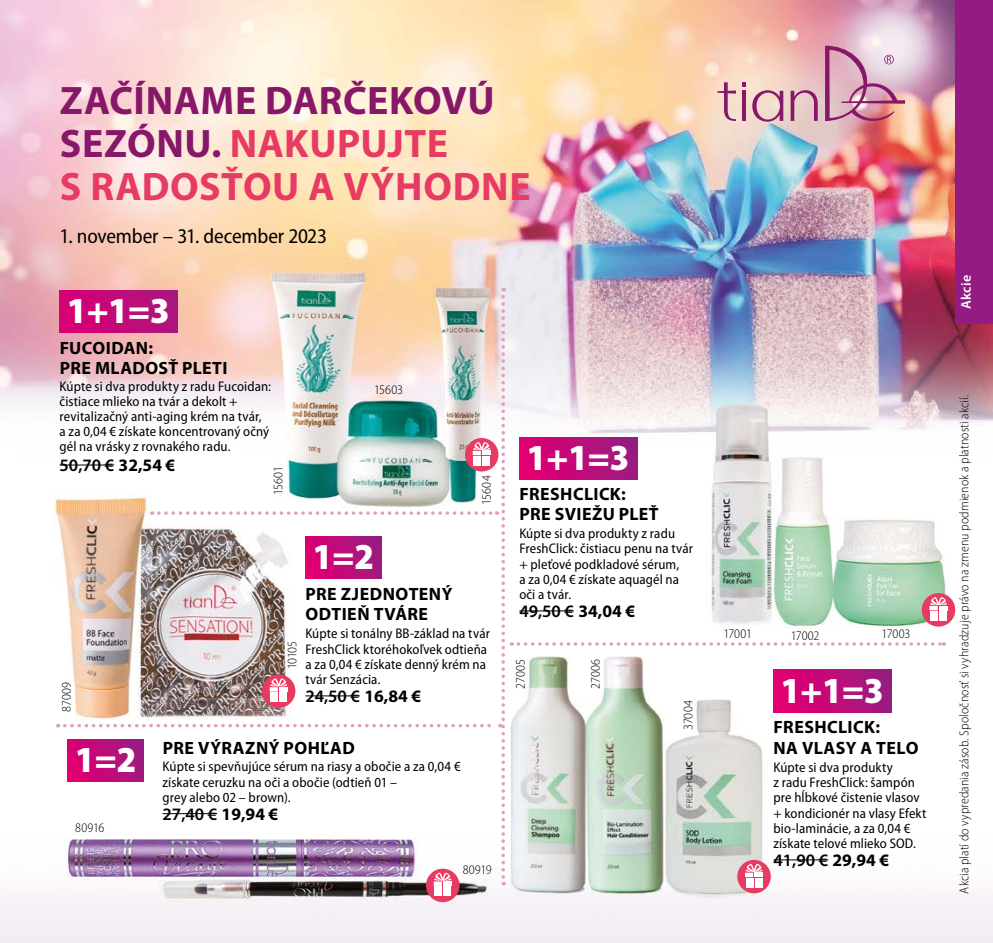
<style>
.page{position:relative;width:993px;height:943px;background:#fff}
.page>*{position:absolute;margin:0;border:0;box-sizing:border-box;transform-origin:0 0}
.t1{font:700 39.9px/43.1px "Myriad Pro";letter-spacing:.01em;color:#e83b64}
.t2{font:900 semi-condensed 36.75px "Myriad Pro";color:#fff}
.t3{font:semi-condensed 21px "Myriad Pro";letter-spacing:-.01em;color:#000}
.t4{font:700 17.85px/20.5px "Myriad Pro";letter-spacing:.025em;color:#000}
.t5{font:600 17.5px "Myriad Pro";color:#000}
.t6{font:semi-condensed 14px/15.4px "Myriad Pro";letter-spacing:.01em;color:#000}
.t7{font:600 14px "Myriad Pro";letter-spacing:.015em;color:#fff}
.t8{font:300 semi-condensed 13.12px "Myriad Pro";letter-spacing:.005em;color:#000}
.s1{color:#871769}
.s2{font-weight:700}
</style>
<div class="page">
<img style="left:0;top:0;width:992px;height:943px">
<svg style="left:717px;top:82px;width:18px;height:39px"></svg>
<svg style="left:742px;top:82px;width:4px;height:39px"></svg>
<svg style="left:790px;top:87px;width:27px;height:34px"></svg>
<svg style="left:824px;top:46px;width:80px;height:79px;background:#d39db2"></svg>
<svg style="left:752px;top:90px;width:31px;height:32px"></svg>
<hr style="left:60px;top:464px;width:54px;height:1px;background:#000">
<div style="left:60px;top:290px;width:117px;height:43px;background:linear-gradient(to right,#d80075,#a8187e)"></div>
<div style="left:519px;top:437px;width:117px;height:42px;background:linear-gradient(to right,#e60072,#981c81)"></div>
<div style="left:773px;top:670px;width:117px;height:42px;background:linear-gradient(to right,#e90071,#981c81)"></div>
<svg style="left:921px;top:593px;width:33px;height:33px"></svg>
<div style="left:930px;top:611px;width:7px;height:10px;background:#fff"></div>
<div style="left:938px;top:611px;width:8px;height:10px;background:#fff"></div>
<svg style="left:929px;top:597px;width:18px;height:13px"></svg>
<svg style="left:737px;top:859px;width:33px;height:34px"></svg>
<div style="left:745px;top:877px;width:8px;height:10px;background:#fff"></div>
<div style="left:754px;top:877px;width:8px;height:10px;background:#fff"></div>
<svg style="left:744px;top:863px;width:18px;height:14px"></svg>
<div style="left:426px;top:868px;width:33px;height:34px;background:#e83b64;border-radius:50%"></div>
<div style="left:434px;top:886px;width:8px;height:10px;background:#fff"></div>
<div style="left:443px;top:886px;width:8px;height:10px;background:#fff"></div>
<hr style="left:519px;top:610px;width:55px;height:1px;background:#000">
<hr style="left:773px;top:859px;width:54px;height:1px;background:#000">
<svg style="left:518px;top:642px;width:426px;height:3px"></svg>
<img style="left:65px;top:297px;width:440px;height:588px">
<div style="left:954px;top:0;width:38px;height:324px;background:#921c81"></div>
<h1 class="t1" style="left:60px;top:77px;width:472px"><span class="s1">ZAČÍNAME DARČEKOVÚ<br>SEZÓNU.</span> NAKUPUJTE<br>S RADOSŤOU A VÝHODNE</h1>
<h3 class="t3" style="left:59px;top:223px;width:269px">1. november – 31. december 2023</h3>
<h2 class="t2" style="left:67px;top:286px;width:104px">1+1=3</h2>
<p class="t4" style="left:60px;top:337px;width:169px">FUCOIDAN:<br>PRE MLADOSŤ PLETI</p>
<p class="t6" style="left:60px;top:379px;width:213px;line-height:14.9px">Kúpte si dva produkty z radu Fucoidan: čistiace mlieko na tvár a dekolt + revitalizačný anti-aging krém na tvár, a za 0,04 € získate koncentrovaný očný gél na vrásky z rovnakého radu.</p>
<p class="t5" style="left:60px;top:454px;width:117px">50,70 € <span class="s2">32,54 €</span></p>
<p class="t8" style="left:270px;top:495px;width:30px;rotate:-90deg">15601</p>
<p class="t8" style="left:374px;top:382px;width:30px">15603</p>
<h2 class="t2" style="left:313px;top:532px;width:63px">1=2</h2>
<p class="t8" style="left:478px;top:505px;width:31px;rotate:-90deg">15604</p>
<p class="t8" style="left:59px;top:711px;width:31px;rotate:-90deg">87009</p>
<h2 class="t2" style="left:75px;top:735px;width:63px">1=2</h2>
<p class="t8" style="left:75px;top:819px;width:31px">80916</p>
<p class="t4" style="left:305px;top:583px;width:148px">PRE ZJEDNOTENÝ<br>ODTIEŇ TVÁRE</p>
<p class="t6" style="left:305px;top:625px;width:186px">Kúpte si tonálny BB-základ na tvár<br>FreshClick ktoréhokoľvek odtieňa a za 0,04 € získate denný krém na tvár Senzácia.</p>
<p class="t5" style="left:305px;top:684px;width:117px">24,50 € <span class="s2">16,84 €</span></p>
<p class="t4" style="left:163px;top:736px;width:193px">PRE VÝRAZNÝ POHĽAD</p>
<p class="t6" style="left:162px;top:758px;width:299px">Kúpte si spevňujúce sérum na riasy a obočie a za 0,04 € získate ceruzku na oči a obočie (odtieň 01 –<br>grey alebo 02 – brown).</p>
<p class="t5" style="left:162px;top:802px;width:117px">27,40 € <span class="s2">19,94 €</span></p>
<p class="t8" style="left:284px;top:669px;width:30px;rotate:-90deg">10105</p>
<p class="t8" style="left:462px;top:862px;width:30px">80919</p>
<h2 class="t2" style="left:526px;top:433px;width:104px">1+1=3</h2>
<p class="t4" style="left:519px;top:483px;width:141px">FRESHCLICK:<br>PRE SVIEŽU PLEŤ</p>
<p class="t6" style="left:519px;top:525px;width:175px">Kúpte si dva produkty z radu<br>FreshClick: čistiacu penu na tvár + pleťové podkladové sérum,<br>a za 0,04 € získate aquagél na oči a tvár.</p>
<p class="t5" style="left:519px;top:599px;width:117px">49,50 € <span class="s2">34,04 €</span></p>
<p class="t8" style="left:512px;top:688px;width:31px;rotate:-90deg">27005</p>
<p class="t8" style="left:587px;top:688px;width:31px;rotate:-90deg">27006</p>
<p class="t8" style="left:680px;top:730px;width:31px;rotate:-90deg">37004</p>
<p class="t8" style="left:723px;top:626px;width:30px">17001</p>
<p class="t8" style="left:790px;top:627px;width:30px">17002</p>
<p class="t8" style="left:881px;top:626px;width:30px">17003</p>
<h2 class="t2" style="left:780px;top:666px;width:104px">1+1=3</h2>
<p class="t4" style="left:773px;top:716px;width:146px">FRESHCLICK:<br>NA VLASY A TELO</p>
<p class="t6" style="left:773px;top:759px;width:154px">Kúpte si dva produkty<br>z radu FreshClick: šampón pre hĺbkové čistenie vlasov + kondicionér na vlasy Efekt bio-laminácie, a za 0,04 € získate telové mlieko SOD.</p>
<p class="t5" style="left:773px;top:848px;width:117px">41,90 € <span class="s2">29,94 €</span></p>
<p class="t7" style="left:956px;top:309px;width:36px;rotate:-90deg">Akcie</p>
<p class="t8" style="left:956px;top:893px;width:500px;rotate:-90deg">Akcia platí do vypredania zásob. Spoločnosť si vyhradzuje právo na zmenu podmienok a platnosti akcií.</p>
</div>
